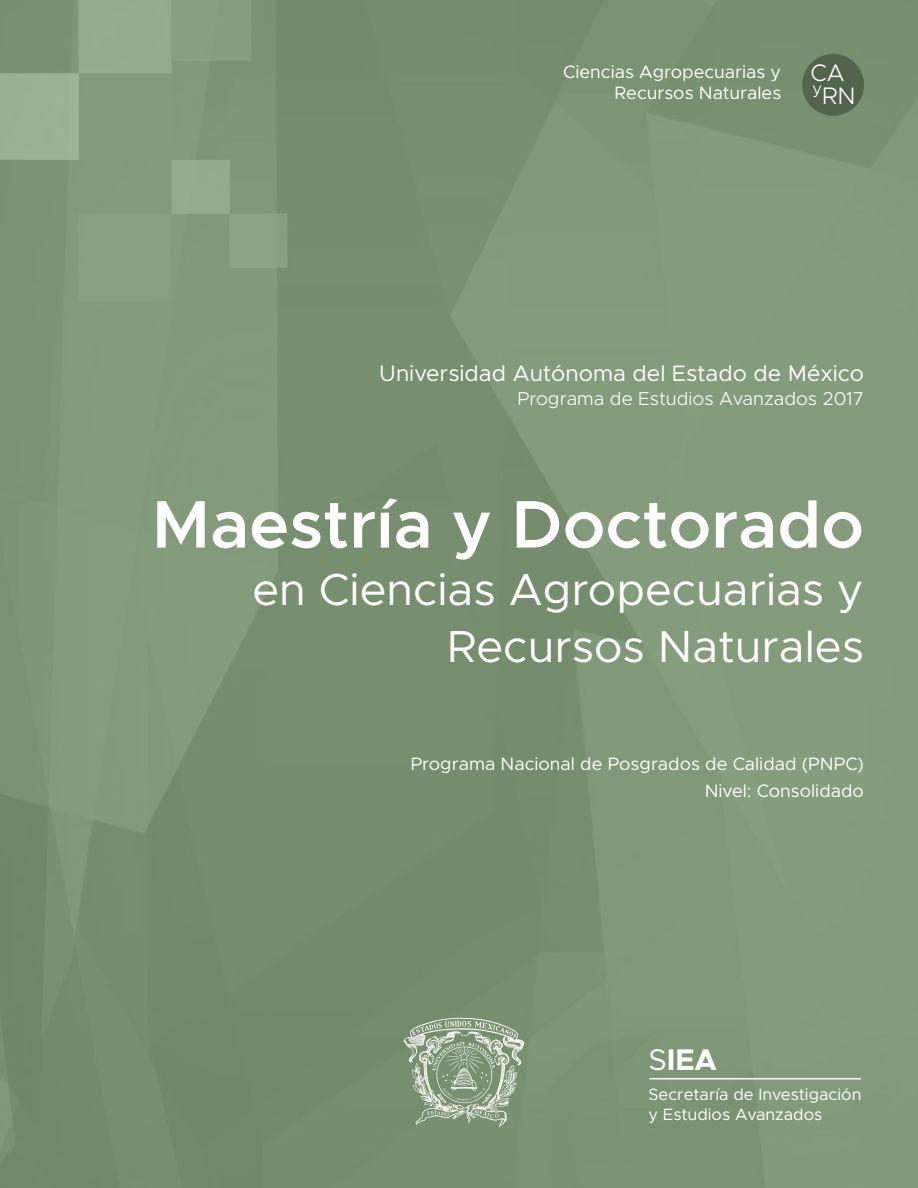
<style>
.page{position:relative;width:918px;height:1188px;background:#fff}
.page>*{position:absolute;margin:0;border:0;box-sizing:border-box;transform-origin:0 0}
.t1{font:600 67.5px "Metropolis";color:#fff}
.t2{font:45px/57px "Metropolis";color:#fff;text-align:right}
.t3{font:700 30px "Metropolis";color:#fff}
.t4{font:300 24px/22.5px "Metropolis";color:#fff}
.t5{font:22.5px "Metropolis";color:#fff}
.t6{font:300 18.75px "Metropolis";color:#fff}
.t7{font:18px/27px "Metropolis";color:#fff;text-align:right}
.t8{font:16.5px/19.8px "Metropolis";color:#fff}
.s1{font-weight:400}
</style>
<div class="page">
<img style="left:0;top:0;width:918px;height:1188px">
<div style="left:802px;top:54px;width:62px;height:62px;background:#52634e;border-radius:50%"></div>
<svg style="left:404px;top:1017px;width:120px;height:110px;background:#94a78d"></svg>
<hr style="left:649px;top:1078px;width:212px;height:1px;background:#fff">
<p class="t7" style="left:563px;top:61px;width:220px;line-height:21.6px">Ciencias Agropecuarias y<br>Recursos Naturales</p>
<h3 class="t4" style="left:810px;top:61px;width:47px">CA <sup>y</sup>RN</h3>
<p class="t5" style="left:379px;top:360px;width:486px">Universidad Autónoma del Estado de México</p>
<p class="t6" style="left:517px;top:387px;width:348px">Programa de Estudios Avanzados 2017</p>
<h1 class="t1" style="left:152px;top:482px;width:714px">Maestría y Doctorado</h1>
<h2 class="t2" style="left:253px;top:561px;width:613px">en Ciencias Agropecuarias y<br>Recursos Naturales</h2>
<p class="t7" style="left:411px;top:750px;width:455px">Programa Nacional de Posgrados de Calidad (PNPC)<br>Nivel: Consolidado</p>
<h3 class="t3" style="left:648px;top:1040px;width:70px"><span class="s1">S</span>IEA</h3>
<p class="t8" style="left:648px;top:1084px;width:215px">Secretaría de Investigación y Estudios Avanzados</p>
</div>
